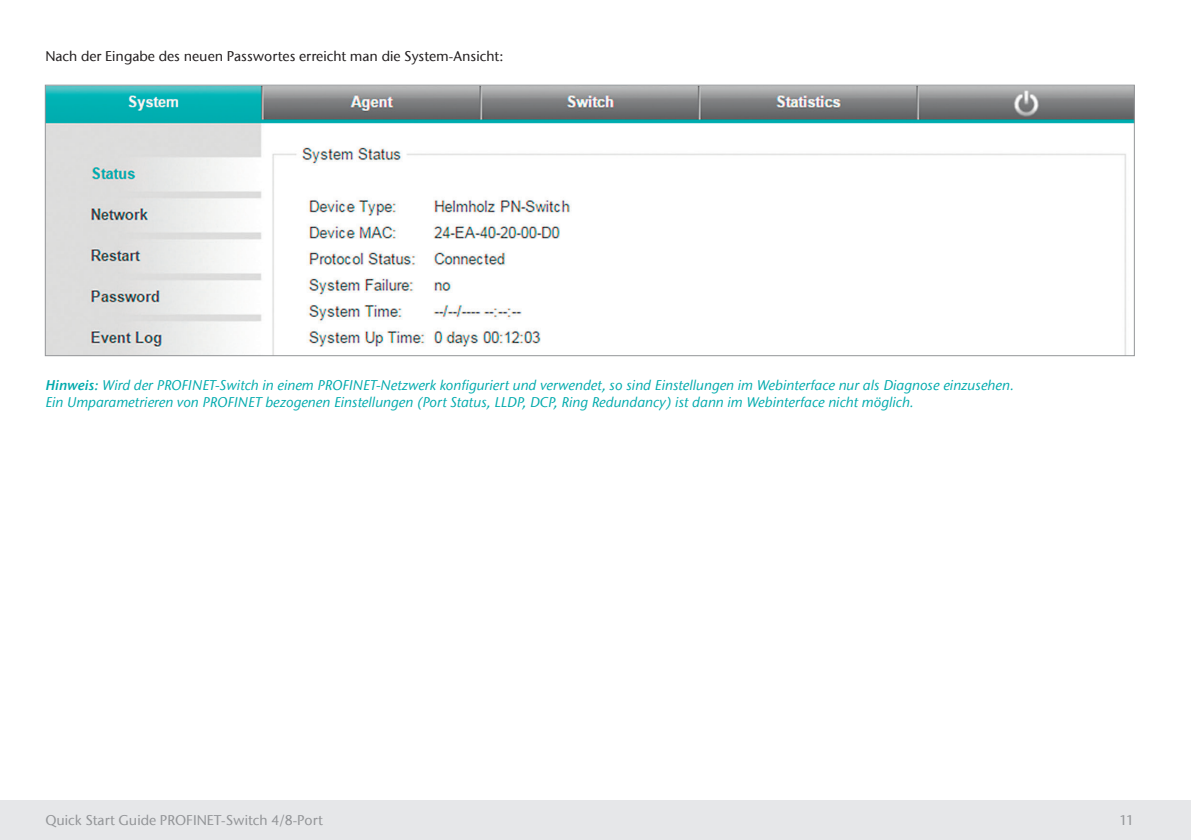
<style>
.page{position:relative;width:1191px;height:840px;background:#fff}
.page>*{position:absolute;margin:0;border:0;box-sizing:border-box;transform-origin:0 0}
.t1{font:italic 500 14px/16.8px "ITC Stone Sans Com";color:#00aaad}
.t2{font:500 14px "ITC Stone Sans Com";color:#231f20}
.t3{font:500 14px "ITC Stone Sans Com";color:#939598}
.s1{font-family:"ITC Stone Sans Com Semi";font-weight:400}
</style>
<div class="page">
<div style="left:0;top:799px;width:1191px;height:40px;background:#e6e7e9"></div>
<img style="left:47px;top:87px;width:1085px;height:267px">
<p class="t2" style="left:45px;top:48px;width:459px">Nach der Eingabe des neuen Passwortes erreicht man die System-Ansicht:</p>
<p class="t1" style="left:45px;top:376px;width:970px"><span class="s1">Hinweis:</span> Wird der PROFINET-Switch in einem PROFINET-Netzwerk konfiguriert und verwendet, so sind Einstellungen im Webinterface nur als Diagnose einzusehen.<br>Ein Umparametrieren von PROFINET bezogenen Einstellungen (Port Status, LLDP, DCP, Ring Redundancy) ist dann im Webinterface nicht möglich.</p>
<p class="t3" style="left:45px;top:811px;width:279px">Quick Start Guide PROFINET-Switch 4/8-Port</p>
<p class="t3" style="left:1119px;top:811px;width:16px">11</p>
</div>
